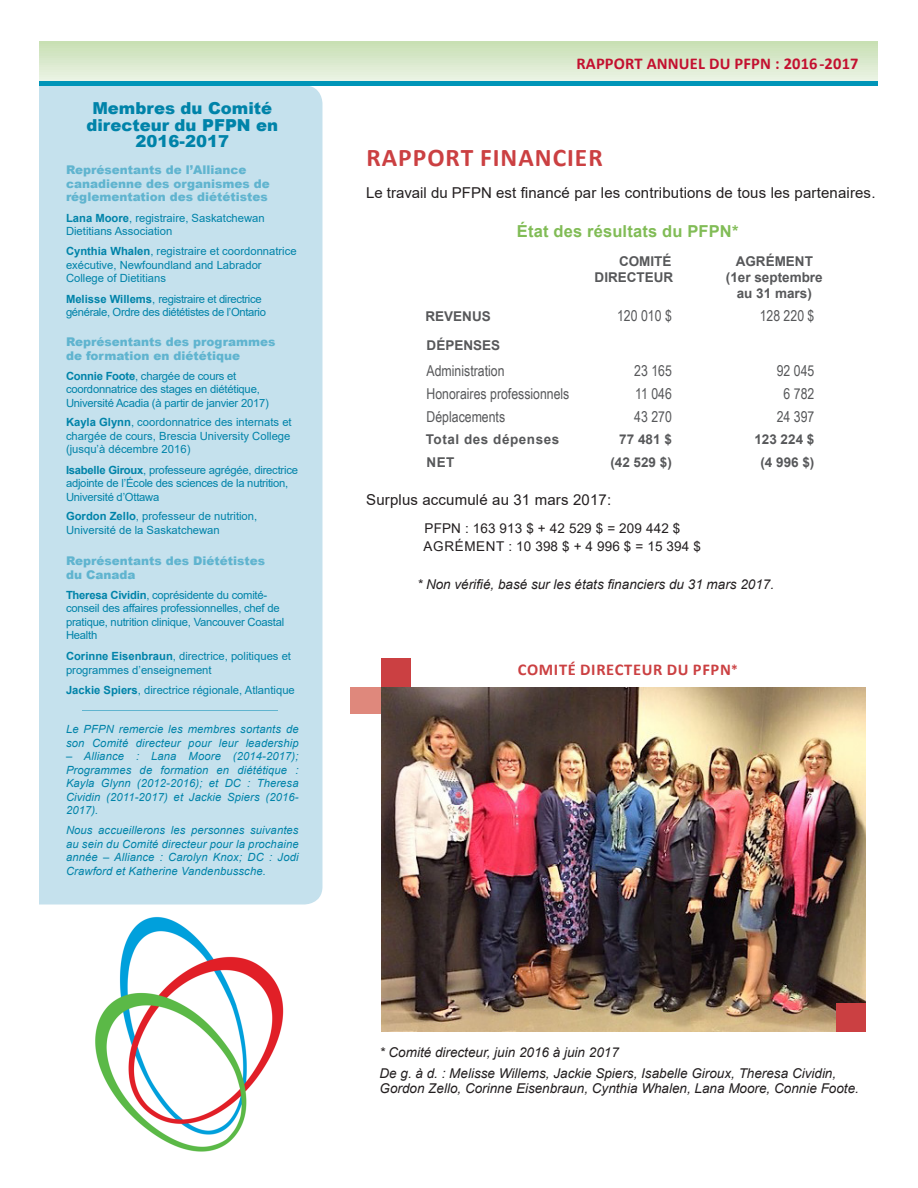
<style>
.page{position:relative;width:918px;height:1188px;background:#fff}
.page>*{position:absolute;margin:0;border:0;box-sizing:border-box;transform-origin:0 0}
.t1{font:700 25.5px "Calibri";letter-spacing:.04em;color:#cb4042}
.t2{font:900 16.5px/16.5px "Arial";color:#0083a9;text-align:center}
.t3{font:700 16.5px "Calibri";letter-spacing:.01em;color:#c3102f}
.t4{font:700 16.5px "Arial";letter-spacing:.01em;color:#81bc56}
.t5{font:700 16.5px "Calibri";letter-spacing:.04em;color:#cb4042}
.t6{font:15px "Arial Narrow";color:#57585a}
.t7{font:15px "Arial";letter-spacing:.01em;color:#231f20}
.t8{font:italic 13.5px/15px "Arial";color:#231f20}
.t9{font:700 13.5px/16.2px "Arial";color:#57585a;text-align:right}
.t10{font:13.5px/18px "Arial";letter-spacing:.01em;color:#231f20}
.t11{font:700 13.5px "Arial";letter-spacing:.04em;color:#57585a}
.t12{font:900 12px/13.5px "Arial";color:#60b4cf}
.t13{font:11.25px/13.5px "Arial";letter-spacing:-.02em;color:#0083a9}
.t14{font:italic 11.25px/13.5px "Arial";letter-spacing:.01em;color:#0083a9;text-align:justify}
.t15{font:11.25px/13.5px "Arial";color:#0083a9}
.s1{font-weight:700}
.s2{font-size:13.5px}
</style>
<div class="page">
<svg style="left:39px;top:41px;width:839px;height:530px"></svg>
<div style="left:29px;top:82px;width:859px;height:61px;background:#fff"></div>
<div style="left:16px;top:86px;width:306px;height:818px;background:#c5e1ed;border-radius:18px"></div>
<hr style="left:82px;top:710px;width:196px;height:1px;background:#60b4cf">
<div style="left:37px;top:81px;width:842px;height:5px;background:#0095b8"></div>
<div style="left:0;top:0;width:39px;height:1188px;background:#fff"></div>
<div style="left:351px;top:687px;width:30px;height:27px;background:#df887c"></div>
<div style="left:381px;top:658px;width:30px;height:29px;background:#cb4042"></div>
<img style="left:95px;top:916px;width:189px;height:236px">
<img style="left:381px;top:687px;width:485px;height:344px">
<div style="left:836px;top:1003px;width:30px;height:28px;background:#cb4042"></div>
<p class="t2" style="left:86px;top:100px;width:193px">Membres du Comité directeur du PFPN en<br>2016-2017</p>
<p class="t12" style="left:66px;top:163px;width:205px">Représentants de l’Alliance canadienne des organismes de réglementation des diététistes</p>
<p class="t15" style="left:66px;top:211px;width:200px"><span class="s1">Lana Moore</span>, registraire, Saskatchewan<br>Dietitians Association</p>
<p class="t15" style="left:66px;top:244px;width:232px"><span class="s1">Cynthia Whalen</span>, registraire et coordonnatrice exécutive, Newfoundland and Labrador<br>College of Dietitians</p>
<p class="t13" style="left:66px;top:292px;width:201px"><span class="s1">Melisse Willems</span>, registraire et directrice générale, Ordre des diététistes de l’Ontario</p>
<p class="t12" style="left:66px;top:335px;width:211px">Représentants des programmes de formation en diététique</p>
<p class="t13" style="left:66px;top:369px;width:204px"><span class="s1">Connie Foote</span>, chargée de cours et coordonnatrice des stages en diététique,<br>Université Acadia (à partir de janvier 2017)</p>
<p class="t13" style="left:66px;top:415px;width:227px;text-align:justify"><span class="s1">Kayla Glynn</span>, coordonnatrice des internats et chargée de cours, Brescia University College (jusqu’à décembre 2016)</p>
<p class="t13" style="left:66px;top:463px;width:234px"><span class="s1">Isabelle Giroux</span>, professeure agrégée, directrice adjointe de l’École des sciences de la nutrition,<br>Université d’Ottawa</p>
<p class="t15" style="left:66px;top:509px;width:193px"><span class="s1">Gordon Zello</span>, professeur de nutrition,<br>Université de la Saskatchewan</p>
<p class="t12" style="left:66px;top:554px;width:201px">Représentants des Diététistes du Canada</p>
<p class="t13" style="left:66px;top:588px;width:220px"><span class="s1">Theresa Cividin</span>, coprésidente du comité&shy;conseil des affaires professionnelles, chef de pratique, nutrition clinique, Vancouver Coastal Health</p>
<p class="t15" style="left:66px;top:649px;width:227px"><span class="s1">Corinne Eisenbraun</span>, directrice, politiques et programmes d’enseignement</p>
<p class="t15" style="left:66px;top:684px;width:230px"><span class="s1">Jackie Spiers</span>, directrice régionale, Atlantique</p>
<p class="t14" style="left:66px;top:723px;width:234px">Le PFPN remercie les membres sortants de son Comité directeur pour leur leadership</p>
<p class="t14" style="left:66px;top:750px;width:234px">– Alliance : Lana Moore (2014-2017); Programmes de formation en diététique :<br>Kayla Glynn (2012-2016); et DC : Theresa Cividin (2011-2017) et Jackie Spiers (2016- 2017).</p>
<p class="t14" style="left:66px;top:824px;width:234px">Nous accueillerons les personnes suivantes au sein du Comité directeur pour la prochaine année – Alliance : Carolyn Knox; DC : Jodi Crawford et Katherine Vandenbussche.</p>
<p class="t3" style="left:576px;top:52px;width:284px">RAPPORT ANNUEL DU PFPN : 2016 -2017</p>
<p class="t1" style="left:366px;top:140px;width:238px">RAPPORT FINANCIER</p>
<p class="t7" style="left:366px;top:182px;width:511px">Le travail du PFPN est financé par les contributions de tous les partenaires.</p>
<p class="t4" style="left:517px;top:219px;width:223px">État des résultats du PFPN*</p>
<p class="t9" style="left:595px;top:253px;width:80px">COMITÉ<br>DIRECTEUR</p>
<p class="t9" style="left:726px;top:253px;width:98px;text-align:center">AGRÉMENT (1er septembre au 31 mars)</p>
<p class="t9" style="left:426px;top:308px;width:67px">REVENUS</p>
<p class="t6" style="left:617px;top:305px;width:56px">120 010 $</p>
<p class="t6" style="left:760px;top:305px;width:56px">128 220 $</p>
<p class="t9" style="left:427px;top:337px;width:75px">DÉPENSES</p>
<p class="t6" style="left:427px;top:360px;width:79px">Administration</p>
<p class="t6" style="left:634px;top:360px;width:39px">23 165</p>
<p class="t6" style="left:777px;top:360px;width:39px">92 045</p>
<p class="t6" style="left:427px;top:383px;width:144px">Honoraires professionnels</p>
<p class="t6" style="left:635px;top:383px;width:38px">11 046</p>
<p class="t6" style="left:784px;top:383px;width:32px">6 782</p>
<p class="t6" style="left:427px;top:406px;width:80px">Déplacements</p>
<p class="t6" style="left:634px;top:406px;width:39px">43 270</p>
<p class="t6" style="left:777px;top:406px;width:39px">24 397</p>
<p class="t11" style="left:426px;top:429px;width:135px">Total des dépenses</p>
<p class="t9" style="left:619px;top:431px;width:54px">77 481 $</p>
<p class="t9" style="left:754px;top:431px;width:62px">123 224 $</p>
<p class="t9" style="left:426px;top:454px;width:30px">NET</p>
<p class="t9" style="left:610px;top:454px;width:63px">(42 529 $)</p>
<p class="t9" style="left:760px;top:454px;width:56px">(4 996 $)</p>
<p class="t7" style="left:366px;top:490px;width:246px">Surplus accumulé au 31 mars 2017:</p>
<p class="t10" style="left:424px;top:519px;width:279px">PFPN : 163 913 $ + 42 529 $ = 209 442 $<br>AGRÉMENT : 10 398 $ + 4 996 $ = 15 394 $</p>
<p class="t8" style="left:417px;top:577px;width:359px">* Non vérifié, basé sur les états financiers du 31 mars 2017.</p>
<p class="t5" style="left:518px;top:658px;width:222px">COMITÉ DIRECTEUR DU PFPN<span class="s2">*</span></p>
<p class="t8" style="left:380px;top:1045px;width:241px">* Comité directeur, juin 2016 à juin 2017</p>
<p class="t8" style="left:380px;top:1066px;width:481px">De g. à d. : Melisse Willems, Jackie Spiers, Isabelle Giroux, Theresa Cividin,<br>Gordon Zello, Corinne Eisenbraun, Cynthia Whalen, Lana Moore, Connie Foote.</p>
</div>
